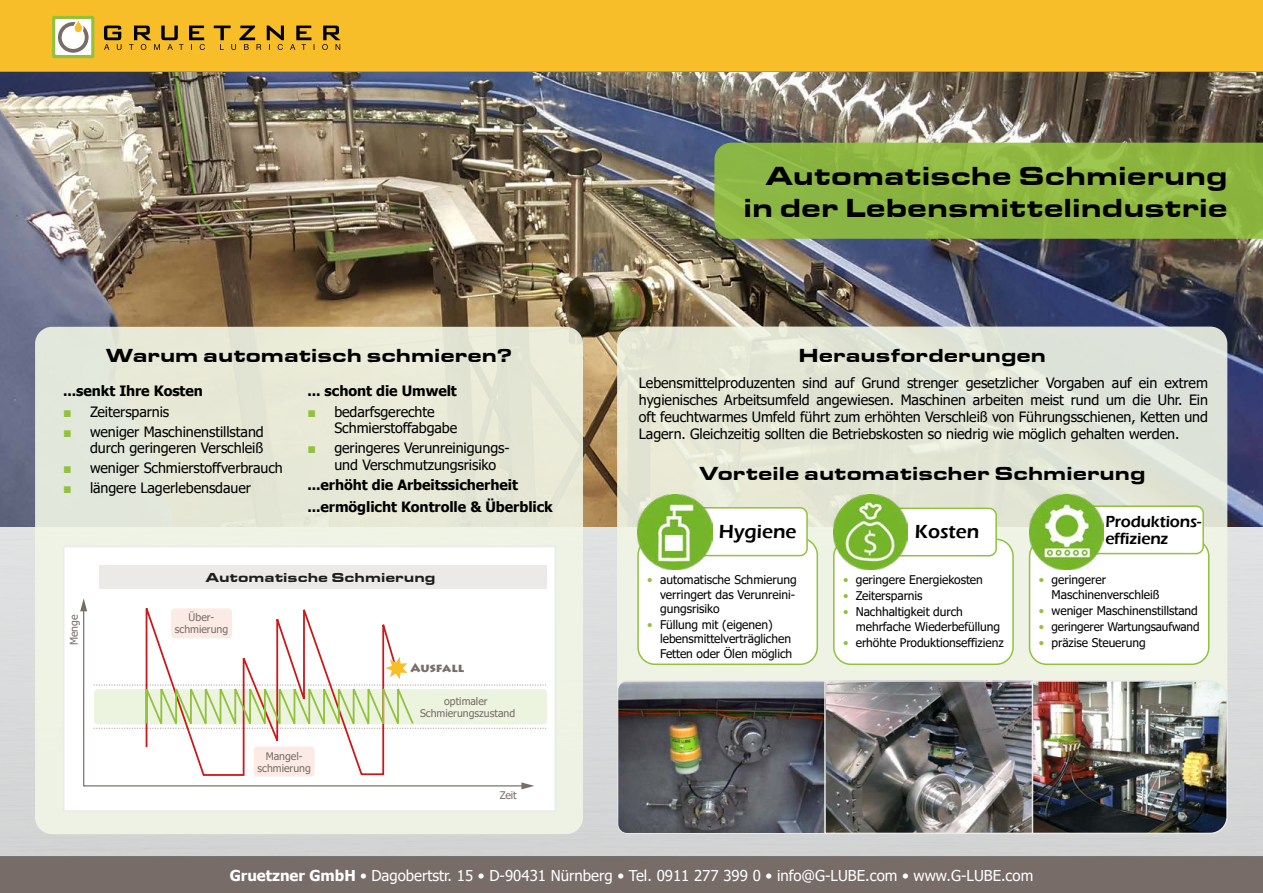
<style>
.page{position:relative;width:1263px;height:893px;background:#fff}
.page>*{position:absolute;margin:0;border:0;box-sizing:border-box;transform-origin:0 0}
.t1{font:27px/32.4px "Eurostar Black Extended";color:#000;text-align:right}
.t2{font:19.5px "Eurostar Black Extended";color:#000}
.t3{font:600 19.5px "Eras ITC";color:#000}
.t4{font:600 16.5px/16.5px "Eras ITC";letter-spacing:-.01em;color:#000}
.t5{font:15px "Tahoma";color:#fff}
.t6{font:14.25px/17.1px "Tahoma";letter-spacing:-.005em;color:#000}
.t7{font:700 14.25px/21.3px "Tahoma";letter-spacing:-.005em;color:#000}
.t8{font:13.5px "Eurostar Black Extended";color:#1d1d1b}
.t9{font:12px/14.4px "Tahoma";letter-spacing:-.005em;color:#000}
.t10{font:900 12px "Lithos Pro";color:#776c68}
.t11{font:10.5px/12.6px "Tahoma";color:#776c68;text-align:center}
.s1{font-weight:700;color:#92c13e}
.s2{color:#92c13e}
.s3{font-weight:700}
</style>
<div class="page">
<div style="left:0;top:856px;width:1263px;height:37px;background:#776c68"></div>
<div style="left:0;top:0;width:1263px;height:72px;background:#f8be2a"></div>
<img style="left:0;top:72px;width:1263px;height:784px">
<svg style="left:617px;top:327px;width:610px;height:505px;background:#e3e7d8"></svg>
<div style="left:638px;top:538px;width:179px;height:126px;background:#fff;border-radius:17px"></div>
<div style="left:637px;top:537px;width:181px;height:128px;border:2px solid #92c13e;border-radius:17px"></div>
<div style="left:675px;top:508px;width:132px;height:48px;background:#fff;border-radius:7px"></div>
<div style="left:675px;top:507px;width:133px;height:49px;border:2px solid #92c13e;border-radius:7px"></div>
<img style="left:638px;top:495px;width:74px;height:74px">
<div style="left:834px;top:539px;width:179px;height:125px;background:#fff;border-radius:17px"></div>
<div style="left:833px;top:539px;width:181px;height:126px;border:2px solid #92c13e;border-radius:17px"></div>
<div style="left:865px;top:508px;width:131px;height:48px;background:#fff;border-radius:7px"></div>
<div style="left:864px;top:508px;width:133px;height:48px;border:2px solid #92c13e;border-radius:7px"></div>
<img style="left:833px;top:495px;width:75px;height:74px">
<div style="left:1029px;top:539px;width:180px;height:125px;background:#fff;border-radius:17px"></div>
<div style="left:1029px;top:539px;width:180px;height:126px;border:2px solid #92c13e;border-radius:17px"></div>
<div style="left:1057px;top:506px;width:146px;height:48px;background:#fff;border-radius:7px"></div>
<div style="left:1056px;top:505px;width:148px;height:49px;border:2px solid #92c13e;border-radius:7px"></div>
<img style="left:1029px;top:495px;width:74px;height:74px">
<div style="left:35px;top:327px;width:548px;height:507px;background:linear-gradient(to right,#e7eadb,#e9ebd8);border-radius:17px"></div>
<img style="left:617px;top:680px;width:207px;height:154px">
<img style="left:1028px;top:679px;width:201px;height:156px">
<img style="left:827px;top:683px;width:203px;height:148px">
<div style="left:824px;top:680px;width:209px;height:154px;border:2px solid #ece9e9"></div>
<svg style="left:714px;top:143px;width:549px;height:96px;background:#8cb642"></svg>
<div style="left:64px;top:546px;width:491px;height:265px;background:#fff"></div>
<svg style="left:82px;top:611px;width:439px;height:176px"></svg>
<svg style="left:80px;top:598px;width:7px;height:13px"></svg>
<svg style="left:521px;top:782px;width:13px;height:7px"></svg>
<div style="left:100px;top:565px;width:447px;height:23px;background:#ece9e9"></div>
<svg style="left:145px;top:608px;width:253px;height:169px"></svg>
<svg style="left:94px;top:657px;width:453px;height:75px"></svg>
<div style="left:63px;top:546px;width:493px;height:266px;border:2px solid #ece9e9"></div>
<svg style="left:104px;top:26px;width:237px;height:24px;background:#be9220"></svg>
<svg style="left:52px;top:16px;width:42px;height:42px"></svg>
<h2 class="t2" style="left:106px;top:343px;width:408px">Warum automatisch schmieren?</h2>
<p class="t7" style="left:63px;top:381px;width:141px">...senkt Ihre Kosten</p>
<p class="t6" style="left:63px;top:404px;width:108px"><span class="s1">■</span> Zeitersparnis</p>
<p class="t6" style="left:63px;top:424px;width:202px;line-height:16.5px;text-align:right"><span class="s1">■</span> weniger Maschinenstillstand durch geringeren Verschleiß</p>
<p class="t6" style="left:63px;top:460px;width:221px"><span class="s1">■</span> weniger Schmierstoffverbrauch</p>
<p class="t6" style="left:63px;top:480px;width:189px"><span class="s1">■</span> längere Lagerlebensdauer</p>
<p class="t7" style="left:307px;top:381px;width:151px">... schont die Umwelt</p>
<p class="t6" style="left:334px;top:404px;width:124px;line-height:16.5px;text-indent:-27px"><span class="s1">■</span> bedarfsgerechte<br>Schmierstoffabgabe</p>
<p class="t6" style="left:334px;top:441px;width:177px;line-height:16.5px;text-indent:-27px"><span class="s1">■</span> geringeres Verunreinigungs&shy;und Verschmutzungsrisiko</p>
<p class="t7" style="left:307px;top:475px;width:247px">...erhöht die Arbeitssicherheit ...ermöglicht Kontrolle &amp; Überblick</p>
<p class="t11" style="left:68px;top:645px;width:32px;rotate:-90deg">Menge</p>
<p class="t8" style="left:205px;top:569px;width:232px">Automatische Schmierung</p>
<p class="t11" style="left:175px;top:611px;width:55px">Über&shy;schmierung</p>
<p class="t11" style="left:257px;top:750px;width:55px">Mangel&shy;schmierung</p>
<p class="t10" style="left:410px;top:660px;width:55px">Ausfall</p>
<p class="t11" style="left:420px;top:695px;width:97px">optimaler<br>Schmierungszustand</p>
<p class="t11" style="left:500px;top:790px;width:19px">Zeit</p>
<h1 class="t1" style="left:743px;top:159px;width:486px">Automatische Schmierung in der Lebensmittelindustrie</h1>
<h2 class="t2" style="left:799px;top:343px;width:249px">Herausforderungen</h2>
<p class="t6" style="left:639px;top:375px;width:571px;text-align:justify">Lebensmittelproduzenten sind auf Grund strenger gesetzlicher Vorgaben auf ein extrem hygienisches Arbeitsumfeld angewiesen. Maschinen arbeiten meist rund um die Uhr. Ein oft feuchtwarmes Umfeld führt zum erhöhten Verschleiß von Führungsschienen, Ketten und Lagern. Gleichzeitig sollten die Betriebskosten so niedrig wie möglich gehalten werden.</p>
<h2 class="t2" style="left:699px;top:461px;width:448px">Vorteile automatischer Schmierung</h2>
<h2 class="t3" style="left:719px;top:521px;width:79px">Hygiene</h2>
<p class="t9" style="left:660px;top:573px;width:138px;text-indent:-13px"><span class="s2">•</span> automatische Schmierung verringert das Verunreini&shy;gungsrisiko</p>
<p class="t9" style="left:660px;top:618px;width:134px;text-indent:-13px"><span class="s2">•</span> Füllung mit (eigenen) lebensmittelverträglichen<br>Fetten oder Ölen möglich</p>
<h2 class="t3" style="left:915px;top:521px;width:66px">Kosten</h2>
<p class="t4" style="left:1105px;top:514px;width:98px">Produktions&shy;effizienz</p>
<p class="t9" style="left:843px;top:573px;width:141px"><span class="s2">•</span> geringere Energiekosten</p>
<p class="t9" style="left:843px;top:589px;width:81px"><span class="s2">•</span> Zeitersparnis</p>
<p class="t9" style="left:856px;top:605px;width:146px;text-indent:-13px"><span class="s2">•</span> Nachhaltigkeit durch mehrfache Wiederbefüllung</p>
<p class="t9" style="left:843px;top:636px;width:162px"><span class="s2">•</span> erhöhte Produktionseffizienz</p>
<p class="t9" style="left:1051px;top:573px;width:109px;text-indent:-13px"><span class="s2">•</span> geringerer<br>Maschinenverschleiß</p>
<p class="t9" style="left:1039px;top:604px;width:161px"><span class="s2">•</span> weniger Maschinenstillstand</p>
<p class="t9" style="left:1039px;top:620px;width:162px"><span class="s2">•</span> geringerer Wartungsaufwand</p>
<p class="t9" style="left:1039px;top:636px;width:108px"><span class="s2">•</span> präzise Steuerung</p>
<p class="t5" style="left:230px;top:865px;width:805px"><span class="s3">Gruetzner GmbH</span> • Dagobertstr. 15 • D-90431 Nürnberg • Tel. 0911 277 399 0 • info@G-LUBE.com • www.G-LUBE.com</p>
</div>
